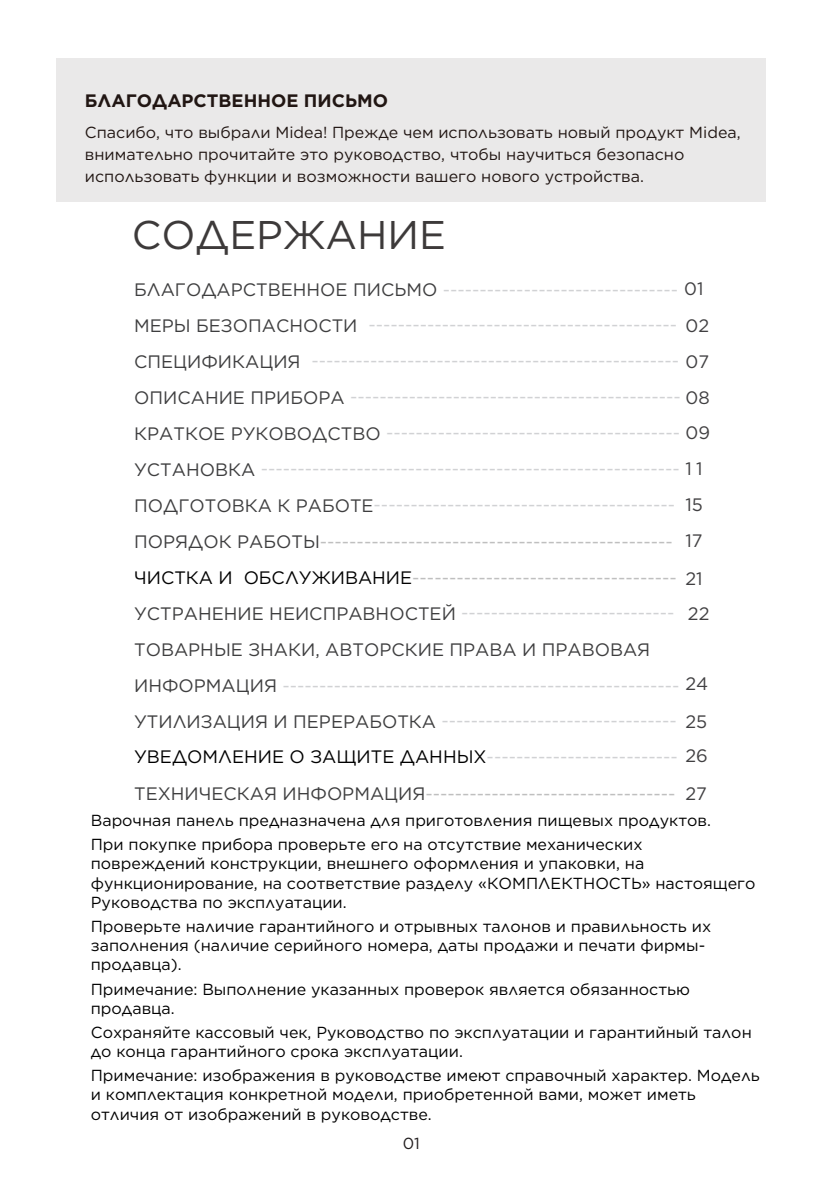
<style>
.page{position:relative;width:823px;height:1191px;background:#fff}
.page>*{position:absolute;margin:0;border:0;box-sizing:border-box;transform-origin:0 0}
.t1{font:40px "Gotham";color:#3d3a3a}
.t2{font:18px/36px "Gotham";color:#d1d2d4}
.t3{font:700 18px "Gotham";color:#211613}
.t4{font:18px/36.4px "Gotham";color:#414042}
.t5{font:16px/19.2px "Gotham";color:#000}
.t6{font:16px/22px "Gotham";color:#211613}
.t7{font:16px "Gotham";color:#231f20}
.s1{color:#3e3e3f}
.s2{color:#414042}
.s3{color:#bfbfbf}
.s4{color:#000}
</style>
<div class="page">
<div style="left:57px;top:58px;width:708px;height:144px;background:#eae9e9"></div>
<p class="t3" style="left:85px;top:88px;width:304px">БЛАГОДАРСТВЕННОЕ ПИСЬМО</p>
<p class="t6" style="left:85px;top:121px;width:657px">Спасибо, что выбрали Midea! Прежде чем использовать новый продукт Midea, внимательно прочитайте это руководство, чтобы научиться безопасно использовать функции и возможности вашего нового устройства.</p>
<h1 class="t1" style="left:132px;top:209px;width:315px">СОДЕРЖАНИЕ</h1>
<p class="t2" style="left:134px;top:271px;width:570px"><span class="s1">БЛАГОДАРСТВЕННОЕ ПИСЬМО</span> -------------------------------- <span class="s2">01</span></p>
<p class="t4" style="left:685px;top:307px;width:25px">02</p>
<p class="t2" style="left:134px;top:342px;width:576px"><span class="s1">СПЕЦИФИКАЦИЯ</span> -------------------------------------------------- <span class="s2">07</span></p>
<p class="t2" style="left:134px;top:378px;width:576px"><span class="s1">ОПИСАНИЕ ПРИБОРА</span> --------------------------------------------- <span class="s2">08</span></p>
<p class="t2" style="left:134px;top:414px;width:577px"><span class="s1">КРАТКОЕ РУКОВОДСТВО</span> ---------------------------------------- <span class="s2">09</span></p>
<p class="t2" style="left:134px;top:306px;width:544px"><span class="s1">МЕРЫ БЕЗОПАСНОСТИ</span> ------------------------------------------</p>
<p class="t2" style="left:134px;top:450px;width:569px"><span class="s1">УСТАНОВКА</span> --------------------------------------------------------- <span class="s2">1 1</span></p>
<p class="t4" style="left:685px;top:486px;width:19px">15<br>17</p>
<p class="t2" style="left:134px;top:486px;width:575px"><span class="s1">ПОДГОТОВКА К РАБОТЕ</span>----------------------------------------- <span class="s1">ПОРЯДОК РАБОТЫ</span><span class="s3">------------------------------------------------ </span><span class="s4">ЧИСТКА И ОБСЛУЖИВАНИЕ</span><span class="s3">------------------------------------ </span><span class="s1">УСТРАНЕНИЕ НЕИСПРАВНОСТЕЙ</span> ----------------------------- <span class="s1">ТОВАРНЫЕ ЗНАКИ, АВТОРСКИЕ ПРАВА И ПРАВОВАЯ ИНФОРМАЦИЯ</span> ------------------------------------------------------ <span class="s1">УТИЛИЗАЦИЯ И ПЕРЕРАБОТКА</span> -------------------------------- <span class="s4">УВЕДОМЛЕНИЕ О ЗАЩИТЕ ДАННЫХ</span>-------------------------- <span class="s2">26<br></span><span class="s1">ТЕХНИЧЕСКАЯ ИНФОРМАЦИЯ</span><span class="s3">----------------------------------</span></p>
<p class="t5" style="left:91px;top:808px;width:621px;line-height:24.2px">Варочная панель предназначена для приготовления пищевых продуктов.<br>При покупке прибора проверьте его на отсутствие механических</p>
<p class="t5" style="left:91px;top:853px;width:665px">повреждений конструкции, внешнего оформления и упаковки, на функционирование, на соответствие разделу «КОМПЛЕКТНОСТЬ» настоящего<br>Руководства по эксплуатации.</p>
<p class="t5" style="left:91px;top:916px;width:621px">Проверьте наличие гарантийного и отрывных талонов и правильность их заполнения (наличие серийного номера, даты продажи и печати фирмы&shy;продавца).</p>
<p class="t5" style="left:91px;top:979px;width:600px">Примечание: Выполнение указанных проверок является обязанностью продавца.</p>
<p class="t5" style="left:91px;top:1022px;width:662px">Сохраняйте кассовый чек, Руководство по эксплуатации и гарантийный талон до конца гарантийного срока эксплуатации.</p>
<p class="t5" style="left:91px;top:1065px;width:670px">Примечание: изображения в руководстве имеют справочный характер. Модель и комплектация конкретной модели, приобретенной вами, может иметь отличия от изображений в руководстве.</p>
<p class="t4" style="left:685px;top:560px;width:19px">21</p>
<p class="t4" style="left:687px;top:595px;width:23px">22</p>
<p class="t4" style="left:685px;top:664px;width:24px;line-height:38px">24<br>25</p>
<p class="t4" style="left:685px;top:775px;width:23px">27</p>
<p class="t7" style="left:402px;top:1133px;width:19px">01</p>
</div>
